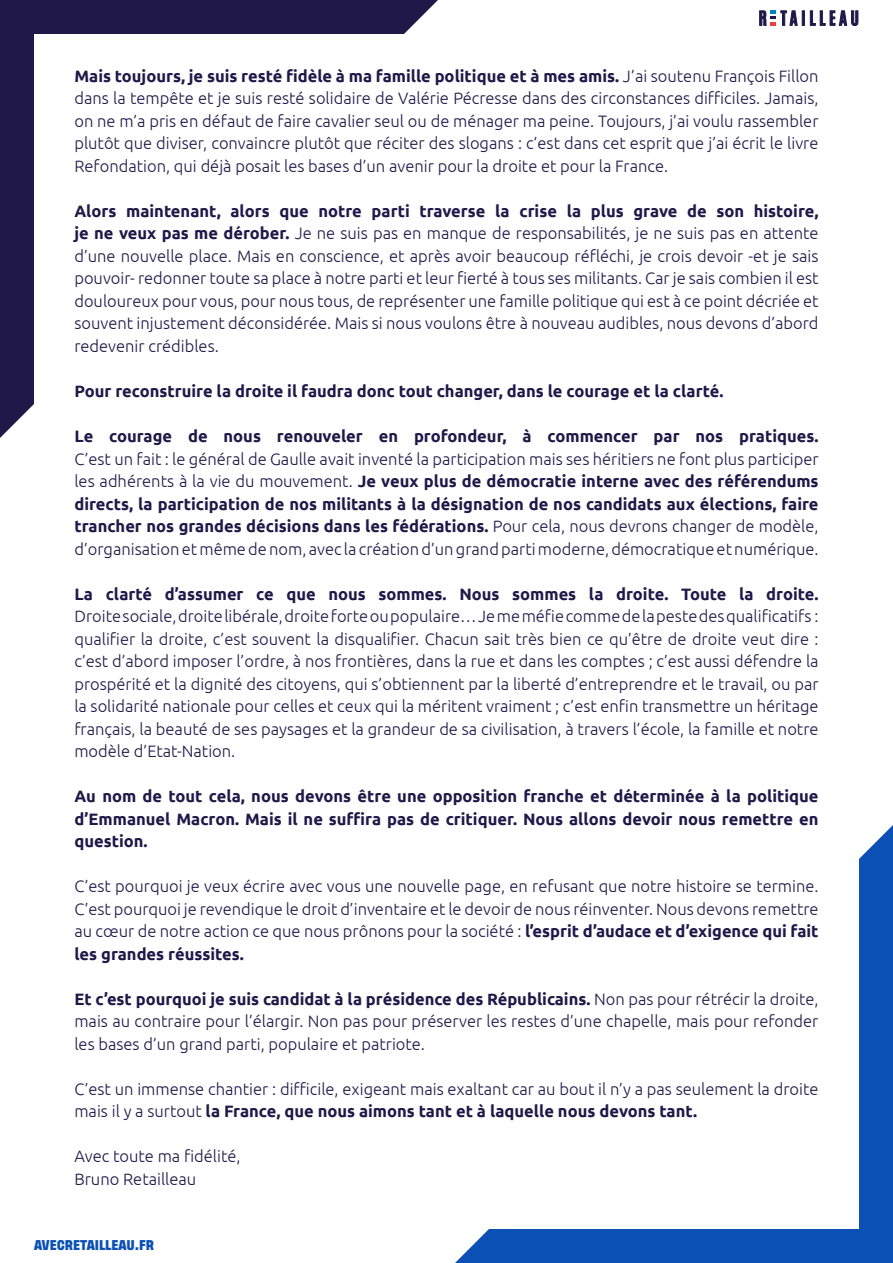
<style>
.page{position:relative;width:893px;height:1263px;background:#fff}
.page>*{position:absolute;margin:0;border:0;box-sizing:border-box;transform-origin:0 0}
.t1{font:300 16.5px/22.5px "Ubuntu";color:#201848;text-align:justify}
.t2{font:700 16.5px/22.5px "Ubuntu";color:#201848;text-align:justify}
.t3{font:600 10.5px "Tusker Grotesk 7600";color:#0b50b5}
.s1{font-weight:700}
</style>
<div class="page">
<div style="left:0;top:0;width:438px;height:438px;background:#201848"></div>
<div style="left:455px;top:825px;width:438px;height:438px;background:#0b50b5"></div>
<svg style="left:759px;top:10px;width:99px;height:16px"></svg>
<div style="left:34px;top:34px;width:825px;height:1195px;background:#fff"></div>
<p class="t1" style="left:74px;top:64px;width:746px"><span class="s1">Mais toujours, je suis resté fidèle à ma famille politique et à mes amis.</span> J’ai soutenu François Fillon dans la tempête et je suis resté solidaire de Valérie Pécresse dans des circonstances difficiles. Jamais, on ne m’a pris en défaut de faire cavalier seul ou de ménager ma peine. Toujours, j’ai voulu rassembler plutôt que diviser, convaincre plutôt que réciter des slogans : c’est dans cet esprit que j’ai écrit le livre Refondation, qui déjà posait les bases d’un avenir pour la droite et pour la France.</p>
<p class="t1" style="left:74px;top:199px;width:746px"><span class="s1">Alors maintenant, alors que notre parti traverse la crise la plus grave de son histoire, je ne veux pas me dérober.</span> Je ne suis pas en manque de responsabilités, je ne suis pas en attente d’une nouvelle place. Mais en conscience, et après avoir beaucoup réfléchi, je crois devoir -et je sais pouvoir- redonner toute sa place à notre parti et leur fierté à tous ses militants. Car je sais combien il est douloureux pour vous, pour nous tous, de représenter une famille politique qui est à ce point décriée et souvent injustement déconsidérée. Mais si nous voulons être à nouveau audibles, nous devons d’abord redevenir crédibles.</p>
<p class="t2" style="left:74px;top:380px;width:650px">Pour reconstruire la droite il faudra donc tout changer, dans le courage et la clarté.</p>
<p class="t2" style="left:74px;top:425px;width:746px">Le courage de nous renouveler en profondeur, à commencer par nos pratiques.</p>
<p class="t1" style="left:74px;top:447px;width:746px">C’est un fait : le général de Gaulle avait inventé la participation mais ses héritiers ne font plus participer les adhérents à la vie du mouvement. <span class="s1">Je veux plus de démocratie interne avec des référendums directs, la participation de nos militants à la désignation de nos candidats aux élections, faire trancher nos grandes décisions dans les fédérations.</span> Pour cela, nous devrons changer de modèle, d’organisation et même de nom, avec la création d’un grand parti moderne, démocratique et numérique.</p>
<p class="t2" style="left:74px;top:582px;width:746px">La clarté d’assumer ce que nous sommes. Nous sommes la droite. Toute la droite.</p>
<p class="t1" style="left:74px;top:604px;width:746px">Droite sociale, droite libérale, droite forte ou populaire… Je me méfie comme de la peste des qualificatifs : qualifier la droite, c’est souvent la disqualifier. Chacun sait très bien ce qu’être de droite veut dire : c’est d’abord imposer l’ordre, à nos frontières, dans la rue et dans les comptes ; c’est aussi défendre la prospérité et la dignité des citoyens, qui s’obtiennent par la liberté d’entreprendre et le travail, ou par la solidarité nationale pour celles et ceux qui la méritent vraiment ; c’est enfin transmettre un héritage français, la beauté de ses paysages et la grandeur de sa civilisation, à travers l’école, la famille et notre modèle d’Etat-Nation.</p>
<p class="t2" style="left:74px;top:785px;width:746px">Au nom de tout cela, nous devons être une opposition franche et déterminée à la politique d’Emmanuel Macron. Mais il ne suffira pas de critiquer. Nous allons devoir nous remettre en question.</p>
<p class="t1" style="left:74px;top:874px;width:746px">C’est pourquoi je veux écrire avec vous une nouvelle page, en refusant que notre histoire se termine.<br>C’est pourquoi je revendique le droit d’inventaire et le devoir de nous réinventer. Nous devons remettre au cœur de notre action ce que nous prônons pour la société : <span class="s1">l’esprit d’audace et d’exigence qui fait les grandes réussites.</span></p>
<p class="t1" style="left:74px;top:987px;width:746px"><span class="s1">Et c’est pourquoi je suis candidat à la présidence des Républicains.</span> Non pas pour rétrécir la droite, mais au contraire pour l’élargir. Non pas pour préserver les restes d’une chapelle, mais pour refonder les bases d’un grand parti, populaire et patriote.</p>
<p class="t1" style="left:74px;top:1077px;width:746px">C’est un immense chantier : difficile, exigeant mais exaltant car au bout il n’y a pas seulement la droite mais il y a surtout <span class="s1">la France, que nous aimons tant et à laquelle nous devons tant.</span></p>
<p class="t1" style="left:74px;top:1145px;width:168px">Avec toute ma fidélité,<br>Bruno Retailleau</p>
<p class="t3" style="left:34px;top:1239px;width:122px">AVECRETAILLEAU.FR</p>
</div>
